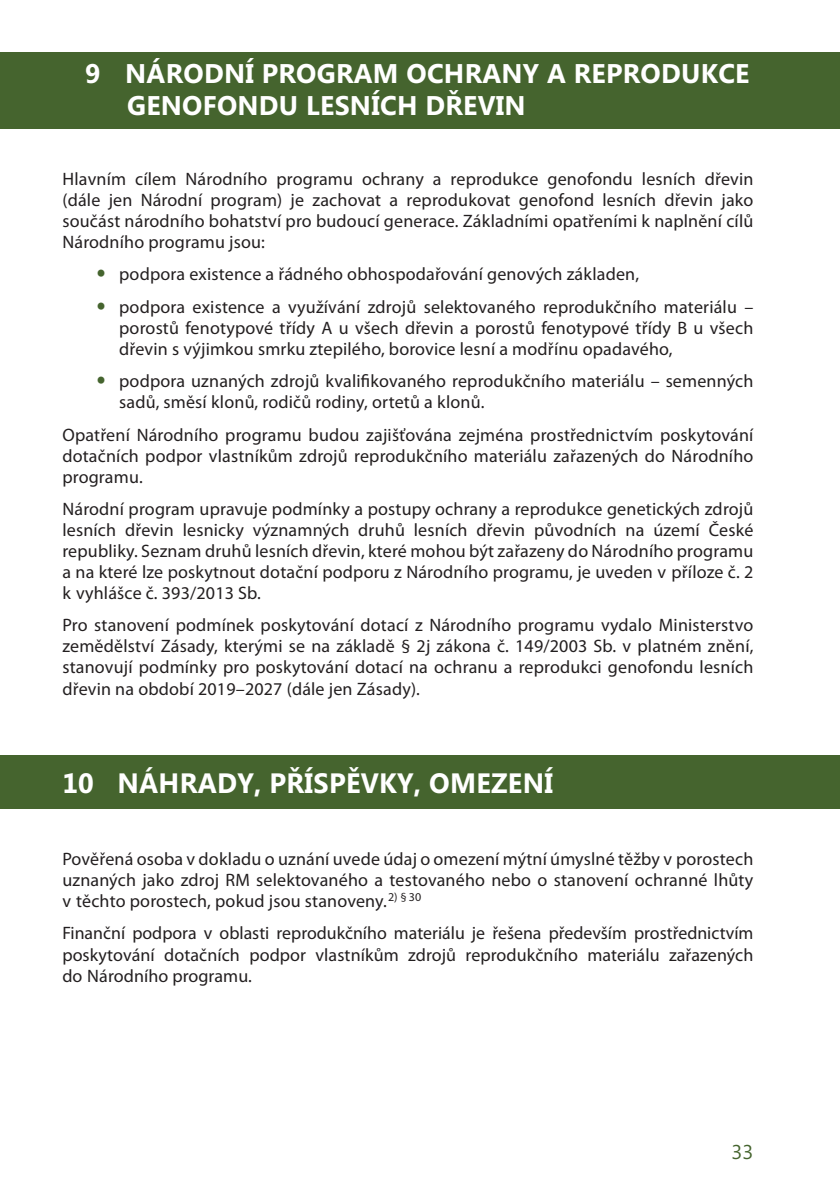
<style>
.page{position:relative;width:840px;height:1191px;background:#fff}
.page>*{position:absolute;margin:0;border:0;box-sizing:border-box;transform-origin:0 0}
.t1{font:700 28px "Microsoft Phags Pa";letter-spacing:.01em;color:#fff}
.t2{font:700 27px/32px "Microsoft Phags Pa";letter-spacing:.01em;color:#fff}
.t3{font:20px "Microsoft Phags Pa";color:#45642e}
.t4{font:18px/21px "Myriad Pro";letter-spacing:.01em;color:#231f20;text-align:justify}
.s1{font-family:"Euromode";color:#45642e}
</style>
<div class="page">
<div style="left:0;top:52px;width:839px;height:77px;background:#45642e"></div>
<div style="left:0;top:755px;width:839px;height:54px;background:#45642e"></div>
<h2 class="t2" style="left:127px;top:56px;width:623px;text-indent:-42px">9 NÁRODNÍ PROGRAM OCHRANY A REPRODUKCE<br>GENOFONDU LESNÍCH DŘEVIN</h2>
<p class="t4" style="left:62px;top:168px;width:692px">Hlavním cílem Národního programu ochrany a reprodukce genofondu lesních dřevin (dále jen Národní program) je zachovat a reprodukovat genofond lesních dřevin jako součást národního bohatství pro budoucí generace. Základními opatřeními k naplnění cílů Národního programu jsou:</p>
<p class="t4" style="left:96px;top:264px;width:544px"><span class="s1">•</span> podpora existence a řádného obhospodařování genových základen,</p>
<p class="t4" style="left:119px;top:296px;width:635px;text-indent:-23px"><span class="s1">•</span> podpora existence a využívání zdrojů selektovaného reprodukčního materiálu – porostů fenotypové třídy A u všech dřevin a porostů fenotypové třídy B u všech dřevin s výjimkou smrku ztepilého, borovice lesní a modřínu opadavého,</p>
<p class="t4" style="left:119px;top:370px;width:635px;text-indent:-23px"><span class="s1">•</span> podpora uznaných zdrojů kvalifikovaného reprodukčního materiálu – semenných sadů, směsí klonů, rodičů rodiny, ortetů a klonů.</p>
<p class="t4" style="left:62px;top:424px;width:692px">Opatření Národního programu budou zajišťována zejména prostřednictvím poskytování dotačních podpor vlastníkům zdrojů reprodukčního materiálu zařazených do Národního programu.</p>
<p class="t4" style="left:62px;top:498px;width:692px">Národní program upravuje podmínky a postupy ochrany a reprodukce genetických zdrojů lesních dřevin lesnicky významných druhů lesních dřevin původních na území České republiky. Seznam druhů lesních dřevin, které mohou být zařazeny do Národního programu a na které lze poskytnout dotační podporu z Národního programu, je uveden v příloze č. 2 k vyhlášce č. 393/2013 Sb.</p>
<p class="t4" style="left:62px;top:614px;width:692px">Pro stanovení podmínek poskytování dotací z Národního programu vydalo Ministerstvo zemědělství Zásady, kterými se na základě § 2j zákona č. 149/2003 Sb. v platném znění, stanovují podmínky pro poskytování dotací na ochranu a reprodukci genofondu lesních dřevin na období 2019–2027 (dále jen Zásady).</p>
<h1 class="t1" style="left:62px;top:762px;width:492px">10 NÁHRADY, PŘÍSPĚVKY, OMEZENÍ</h1>
<p class="t4" style="left:62px;top:848px;width:692px">Pověřená osoba v dokladu o uznání uvede údaj o omezení mýtní úmyslné těžby v porostech uznaných jako zdroj RM selektovaného a testovaného nebo o stanovení ochranné lhůty v těchto porostech, pokud jsou stanoveny.<sup>2)</sup> <sup>§</sup> <sup>30</sup></p>
<p class="t4" style="left:62px;top:922px;width:692px">Finanční podpora v oblasti reprodukčního materiálu je řešena především prostřednictvím poskytování dotačních podpor vlastníkům zdrojů reprodukčního materiálu zařazených do Národního programu.</p>
<p class="t3" style="left:731px;top:1138px;width:23px">33</p>
</div>
